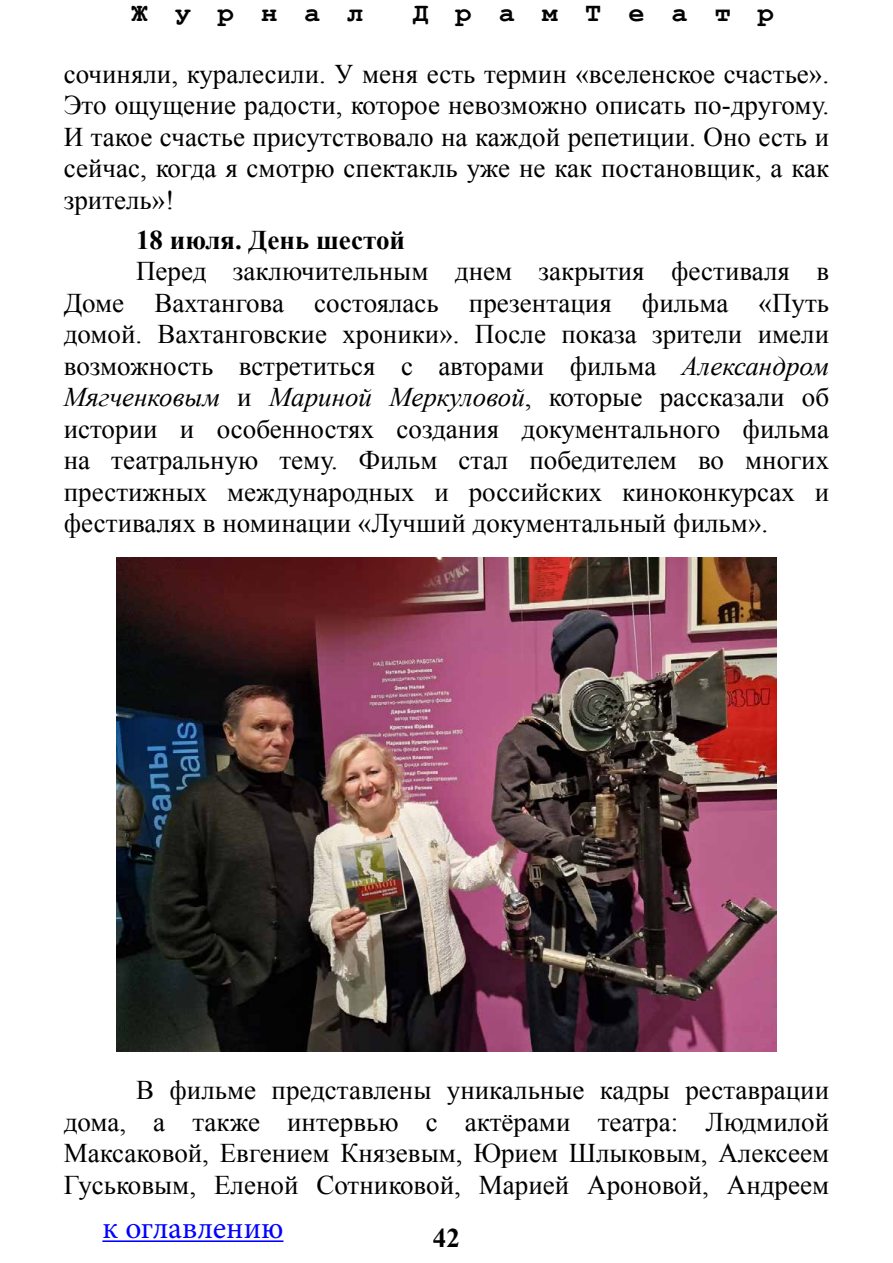
<style>
.page{position:relative;width:893px;height:1263px;background:#fff}
.page>*{position:absolute;margin:0;border:0;box-sizing:border-box;transform-origin:0 0}
.t1{font:31.5px "Minion Pro";letter-spacing:-.005em;color:#00f}
.t2{font:27px/31.5px "Times New Roman";color:#000;text-align:justify}
.t3{font:700 27px "Times New Roman";color:#000}
.t4{font:700 27px "Courier New";color:#020304}
.s1{font-style:italic}
</style>
<div class="page">
<hr style="left:102px;top:1240px;width:181px;height:2px;background:#00f">
<img style="left:117px;top:557px;width:659px;height:495px">
<p class="t4" style="left:131px;top:-4px;width:234px">Ж у р н а л</p>
<p class="t4" style="left:412px;top:-4px;width:363px">Д р а м Т е а т р</p>
<p class="t2" style="left:64px;top:57px;width:767px">сочиняли, куралесили. У меня есть термин «вселенское счастье».<br>Это ощущение радости, которое невозможно описать по-другому.<br>И такое счастье присутствовало на каждой репетиции. Оно есть и сейчас, когда я смотрю спектакль уже не как постановщик, а как зритель»!</p>
<p class="t3" style="left:136px;top:220px;width:271px">18 июля. День шестой</p>
<p class="t2" style="left:64px;top:254px;width:767px;text-indent:72px">Перед заключительным днем закрытия фестиваля в Доме Вахтангова состоялась презентация фильма «Путь домой. Вахтанговские хроники». После показа зрители имели возможность встретиться с авторами фильма <span class="s1">Александром Мягченковым</span> и <span class="s1">Мариной Меркуловой</span>, которые рассказали об истории и особенностях создания документального фильма на театральную тему. Фильм стал победителем во многих престижных международных и российских киноконкурсах и фестивалях в номинации «Лучший документальный фильм».</p>
<p class="t2" style="left:64px;top:1073px;width:767px;text-indent:72px">В фильме представлены уникальные кадры реставрации дома, а также интервью с актёрами театра: Людмилой Максаковой, Евгением Князевым, Юрием Шлыковым, Алексеем Гуськовым, Еленой Сотниковой, Марией Ароновой, Андреем</p>
<p class="t1" style="left:102px;top:1207px;width:182px">к оглавлению</p>
<p class="t3" style="left:433px;top:1218px;width:28px">42</p>
</div>
